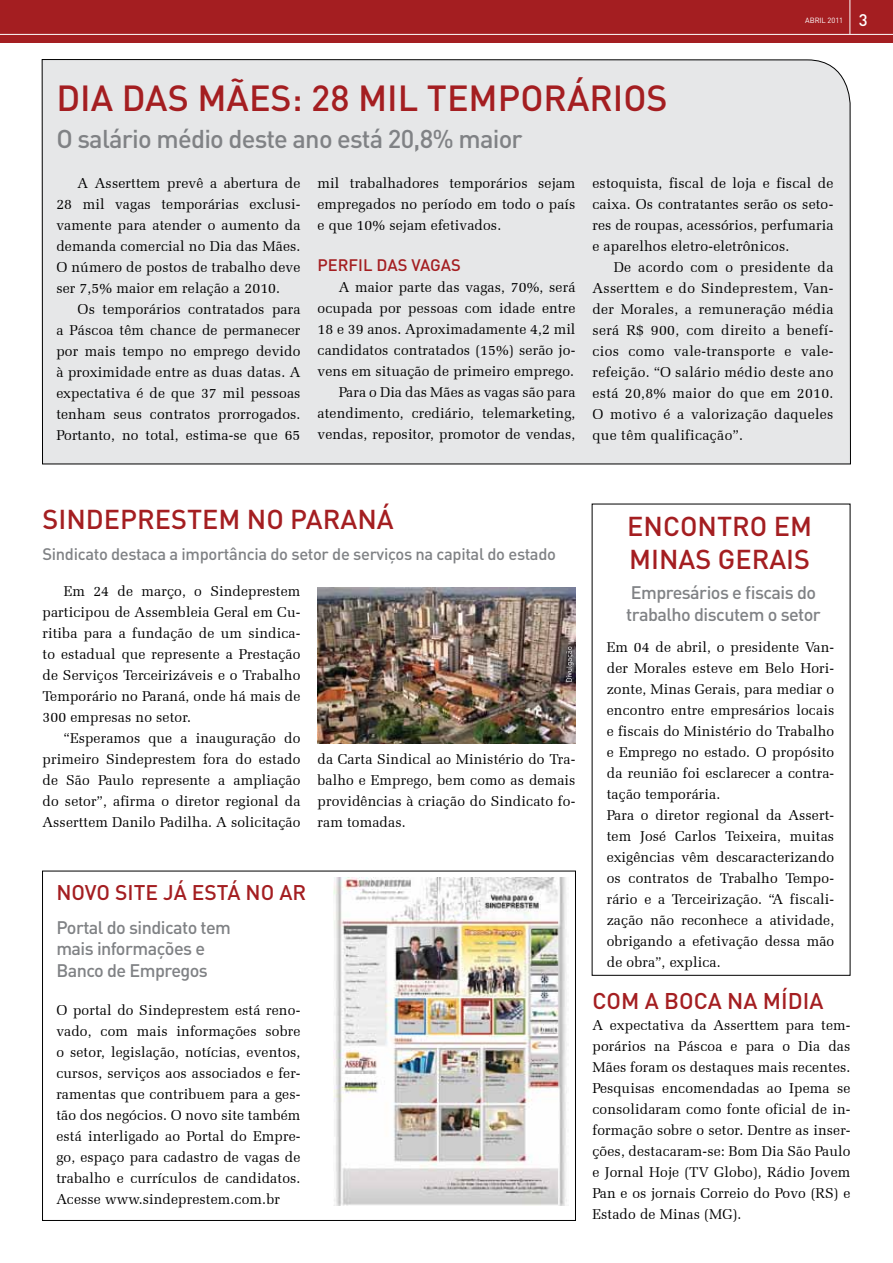
<style>
.page{position:relative;width:893px;height:1263px;background:#fff}
.page>*{position:absolute;margin:0;border:0;box-sizing:border-box;transform-origin:0 0}
.t1{font:500 35.85px "DIN";color:#a41e21}
.t2{font:500 27px/32.4px "DIN";color:#a41e21}
.t3{font:500 25.5px "DIN";letter-spacing:-.03em;color:#808285}
.t4{font:500 22.5px "DIN";color:#a41e21}
.t5{font:500 21px "DIN";color:#a41e21}
.t6{font:500 18px/21.6px "DIN";letter-spacing:-.03em;color:#808285}
.t7{font:500 16.5px "DIN";letter-spacing:-.025em;color:#808285}
.t8{font:500 16.5px "DIN";color:#a41e21}
.t9{font:14.25px/21px "Zapf Elliptical 711 BT";letter-spacing:.01em;color:#000;text-align:justify}
.t10{font:7.5px "DIN";letter-spacing:-.01em;color:#fff}
.s1{font-weight:500;font-size:16.65px}
</style>
<div class="page">
<div style="left:41px;top:59px;width:810px;height:406px;background:#e6e7e8"></div>
<div style="left:0;top:0;width:893px;height:43px;background:#a41e21"></div>
<hr style="left:0;top:34px;width:893px;height:1px;background:#fff">
<hr style="left:849px;top:0;width:1px;height:34px;background:#fff">
<img style="left:317px;top:587px;width:258px;height:156px">
<svg style="left:566px;top:647px;width:7px;height:35px"></svg>
<img style="left:334px;top:878px;width:233px;height:327px">
<p class="t10" style="left:805px;top:16px;width:14px">ABRIL</p>
<p class="t10" style="left:828px;top:16px;width:42px">2011 <span class="s1">3</span></p>
<h1 class="t1" style="left:56px;top:75px;width:19px">DIA</h1>
<h1 class="t1" style="left:122px;top:75px;width:22px">DAS</h1>
<h1 class="t1" style="left:197px;top:75px;width:412px">MÃES : 28 MIL TEMPORÁRIOS</h1>
<h3 class="t3" style="left:56px;top:123px;width:468px">O salário médio deste ano está 20,8% maior</h3>
<p class="t9" style="left:56px;top:172px;width:246px;text-indent:21px">A Asserttem prevê a abertura de 28 mil vagas temporárias exclusi&shy;vamente para atender o aumento da demanda comercial no Dia das Mães.<br>O número de postos de trabalho deve ser 7,5% maior em relação a 2010.</p>
<p class="t9" style="left:56px;top:298px;width:246px;text-indent:21px">Os temporários contratados para a Páscoa têm chance de permanecer por mais tempo no emprego devido à proximidade entre as duas datas. A expectativa é de que 37 mil pessoas tenham seus contratos prorrogados.<br>Portanto, no total, estima-se que 65</p>
<p class="t9" style="left:592px;top:172px;width:242px">estoquista, fiscal de loja e fiscal de caixa. Os contratantes serão os seto&shy;res de roupas, acessórios, perfumaria e aparelhos eletro-eletrônicos.</p>
<p class="t9" style="left:592px;top:256px;width:242px;text-indent:21px">De acordo com o presidente da Asserttem e do Sindeprestem, Van&shy;der Morales, a remuneração média será R$ 900, com direito a benefí&shy;cios como vale-transporte e vale&shy;refeição. “O salário médio deste ano está 20,8% maior do que em 2010.<br>O motivo é a valorização daqueles que têm qualificação”.</p>
<p class="t9" style="left:317px;top:172px;width:259px">mil trabalhadores temporários sejam empregados no período em todo o país e que 10% sejam efetivados.</p>
<p class="t8" style="left:317px;top:254px;width:70px">PERFIL DAS</p>
<p class="t8" style="left:411px;top:254px;width:38px">VAGAS</p>
<p class="t9" style="left:317px;top:276px;width:259px;text-align:right">A maior parte das vagas, 70%, será ocupada por pessoas com idade entre 18 e 39 anos. Aproximadamente 4,2 mil candidatos contratados (15%) serão jo&shy;vens em situação de primeiro emprego.<br>Para o Dia das Mães as vagas são para atendimento, crediário, telemarketing, vendas, repositor, promotor de vendas,</p>
<h2 class="t2" style="left:43px;top:502px;width:17px">SINDE</h2>
<h2 class="t2" style="left:120px;top:502px;width:34px">PRES</h2>
<h2 class="t2" style="left:187px;top:502px;width:137px">TEM NO PARAN</h2>
<h2 class="t2" style="left:377px;top:502px;width:18px">Á</h2>
<p class="t7" style="left:43px;top:544px;width:515px">Sindicato destaca a importância do setor de serviços na capital do estado</p>
<p class="t9" style="left:43px;top:581px;width:259px;text-indent:21px">Em 24 de março, o Sindeprestem participou de Assembleia Geral em Cu&shy;ritiba para a fundação de um sindica&shy;to estadual que represente a Prestação de Serviços Terceirizáveis e o Trabalho Temporário no Paraná, onde há mais de 300 empresas no setor.</p>
<p class="t9" style="left:43px;top:728px;width:259px;text-indent:21px">“Esperamos que a inauguração do primeiro Sindeprestem fora do estado de São Paulo represente a ampliação do setor”, afirma o diretor regional da Asserttem Danilo Padilha. A solicitação</p>
<p class="t9" style="left:317px;top:748px;width:259px">da Carta Sindical ao Ministério do Tra&shy;balho e Emprego, bem como as demais providências à criação do Sindicato fo&shy;ram tomadas.</p>
<h3 class="t5" style="left:56px;top:879px;width:14px">NOVO</h3>
<h3 class="t5" style="left:115px;top:879px;width:179px">SITEJÁ ESTÁ NO AR</h3>
<p class="t6" style="left:56px;top:916px;width:176px">Portal do sindicato tem mais informações e<br>Banco de Empregos</p>
<p class="t9" style="left:56px;top:999px;width:246px">O portal do Sindeprestem está reno&shy;vado, com mais informações sobre o setor, legislação, notícias, eventos, cursos, serviços aos associados e fer&shy;ramentas que contribuem para a ges&shy;tão dos negócios. O novo site também está interligado ao Portal do Empre&shy;go, espaço para cadastro de vagas de trabalho e currículos de candidatos.<br>Acesse www.sindeprestem.com.br</p>
<h2 class="t2" style="left:627px;top:509px;width:186px">ENCONTRO EM<br>MINAS</h2>
<h2 class="t2" style="left:718px;top:542px;width:33px">GERAIS</h2>
<p class="t6" style="left:626px;top:581px;width:196px">Empresários e fiscais do trabalho discutem o setor</p>
<p class="t9" style="left:607px;top:637px;width:229px;text-align:left">Em 04 de abril, o presidente Van&shy;der Morales esteve em Belo Hori&shy;zonte, Minas Gerais, para mediar o encontro entre empresários locais e fiscais do Ministério do Trabalho e Emprego no estado. O propósito da reunião foi esclarecer a contra&shy;tação temporária.<br>Para o diretor regional da Assert&shy;tem José Carlos Teixeira, muitas exigências vêm descaracterizando os contratos de Trabalho Tempo&shy;rário e a Terceirização. “A fiscali&shy;zação não reconhece a atividade, obrigando a efetivação dessa mão de obra”, explica.</p>
<h3 class="t4" style="left:592px;top:986px;width:232px">Com a boca na mídia</h3>
<p class="t9" style="left:592px;top:1014px;width:259px">A expectativa da Asserttem para tem&shy;porários na Páscoa e para o Dia das Mães foram os destaques mais recentes.<br>Pesquisas encomendadas ao Ipema se consolidaram como fonte oficial de in&shy;formação sobre o setor. Dentre as inser&shy;ções, destacaram-se: Bom Dia São Paulo e Jornal Hoje (TV Globo), Rádio Jovem Pan e os jornais Correio do Povo (RS) e Estado de Minas (MG).</p>
</div>
